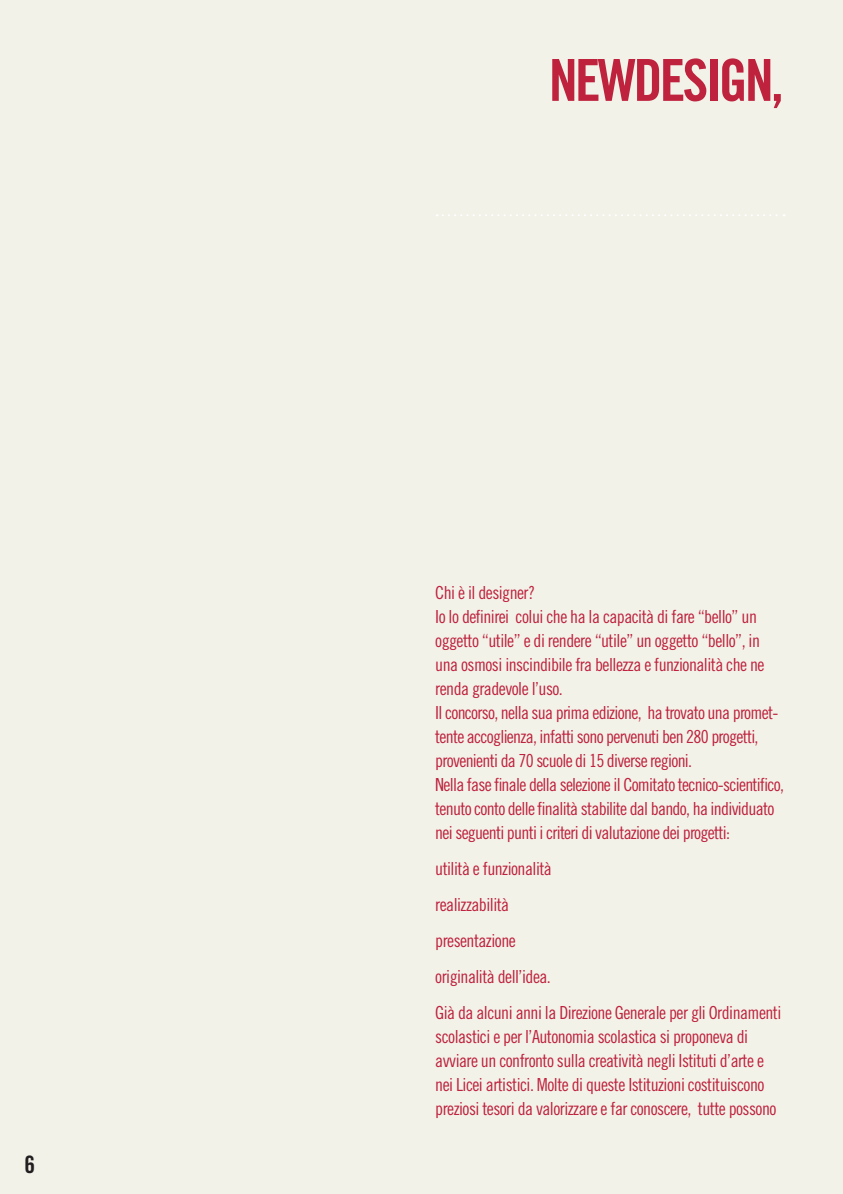
<style>
.page{position:relative;width:843px;height:1194px;background:#fff}
.page>*{position:absolute;margin:0;border:0;box-sizing:border-box;transform-origin:0 0}
.t1{font:58px "Trade Gothic LT Std Bd Cn 20";letter-spacing:-.05em;color:#bf223d}
.t2{font:24px "Trade Gothic LT Std Bd Cn 20";color:#231f20}
.t3{font:18px/24px "Trade Gothic LT Std Cn 18";letter-spacing:-.03em;color:#bf223d}
</style>
<div class="page">
<div style="left:0;top:0;width:842px;height:1194px;background:#f2f2e9"></div>
<svg style="left:436px;top:214px;width:348px;height:2px"></svg>
<h2 class="t2" style="left:25px;top:1155px;width:12px">6</h2>
<h1 class="t1" style="left:548px;top:58px;width:236px">NEWDESIGN,</h1>
<p class="t3" style="left:435px;top:582px;width:350px">Chi è il designer?<br>Io lo definirei colui che ha la capacità di fare “bello” un oggetto “utile” e di rendere “utile” un oggetto “bello”, in una osmosi inscindibile fra bellezza e funzionalità che ne renda gradevole l’uso.<br>Il concorso, nella sua prima edizione, ha trovato una promet&shy;tente accoglienza, infatti sono pervenuti ben 280 progetti, provenienti da 70 scuole di 15 diverse regioni.<br>Nella fase finale della selezione il Comitato tecnico-scientifico, tenuto conto delle finalità stabilite dal bando, ha individuato nei seguenti punti i criteri di valutazione dei progetti:</p>
<p class="t3" style="left:435px;top:852px;width:347px;line-height:36px">utilità e funzionalità<br>realizzabilità<br>presentazione<br>originalità dell’idea.<br>Già da alcuni anni la Direzione Generale per gli Ordinamenti</p>
<p class="t3" style="left:435px;top:1026px;width:342px">scolastici e per l’Autonomia scolastica si proponeva di avviare un confronto sulla creatività negli Istituti d’arte e nei Licei artistici. Molte di queste Istituzioni costituiscono preziosi tesori da valorizzare e far conoscere, tutte possono</p>
</div>
